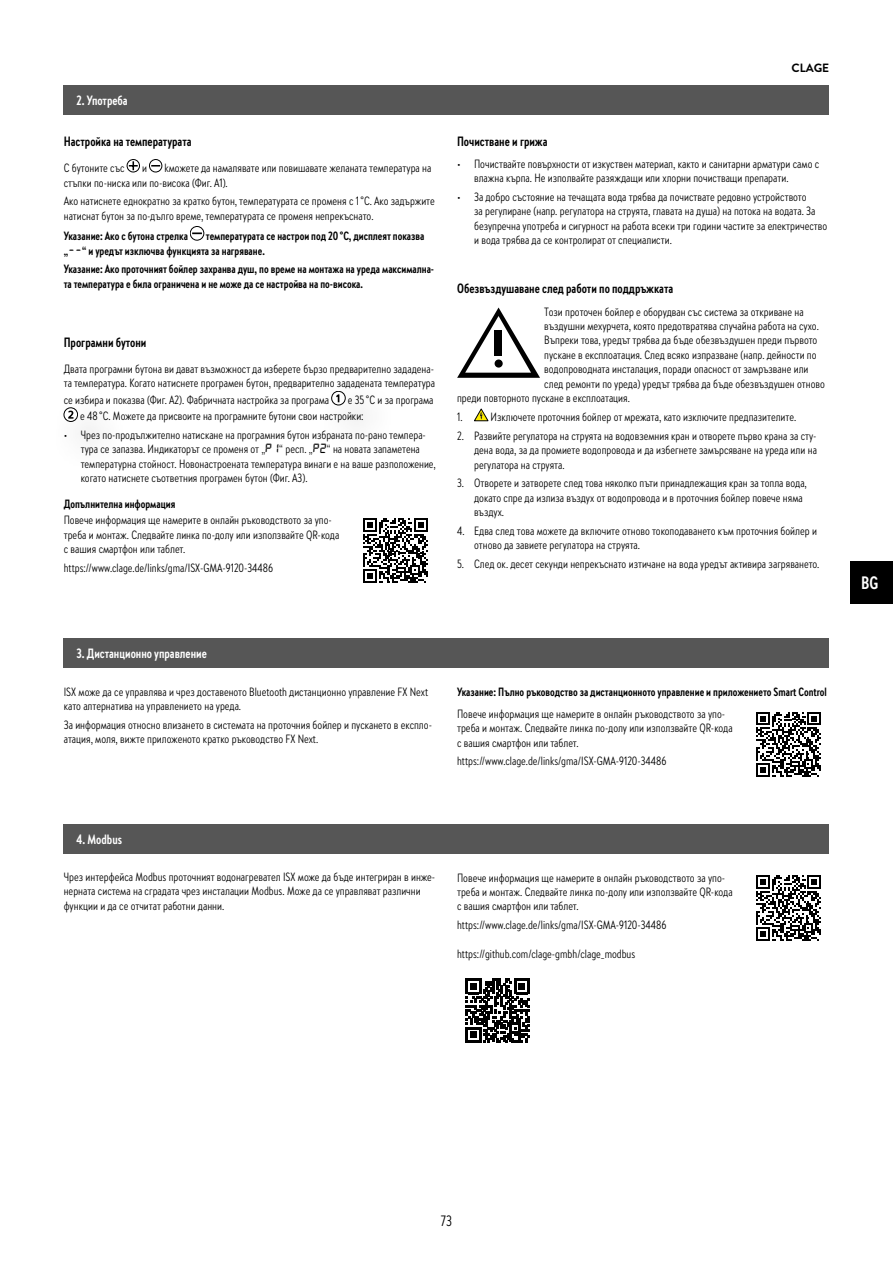
<style>
.page{position:relative;width:893px;height:1263px;background:#fff}
.page>*{position:absolute;margin:0;border:0;box-sizing:border-box;transform-origin:0 0}
.t1{font:700 18px "Brandon Text Cond";color:#fff}
.t2{font:15px "Brandon Text Cond";color:#000}
.t3{font:700 13.5px "Brandon Text Cond";color:#000}
.t4{font:700 13.5px "Brandon Text Cond";color:#fff}
.t5{font:12px/14.4px "Brandon Text Cond";color:#000}
.t6{font:700 12px/14.4px "Brandon Text Cond";color:#000}
.t7{font:700 12px "Brandon Text";color:#000}
.s1{font-family:"Segment 7 Standard";font-weight:400}
.s2{font-family:"Segment 7 Standard"}
</style>
<div class="page">
<div style="left:850px;top:561px;width:43px;height:43px;background:#000"></div>
<div style="left:64px;top:85px;width:765px;height:30px;background:#565656"></div>
<svg style="left:363px;top:518px;width:65px;height:65px"></svg>
<svg style="left:474px;top:409px;width:14px;height:12px"></svg>
<svg style="left:457px;top:307px;width:83px;height:71px"></svg>
<div style="left:495px;top:329px;width:7px;height:26px;background:#000"></div>
<div style="left:495px;top:359px;width:8px;height:9px;background:#000;border-radius:50%"></div>
<div style="left:64px;top:638px;width:765px;height:30px;background:#565656"></div>
<svg style="left:756px;top:712px;width:65px;height:65px"></svg>
<svg style="left:756px;top:875px;width:65px;height:65px"></svg>
<div style="left:64px;top:824px;width:765px;height:29px;background:#565656"></div>
<svg style="left:466px;top:979px;width:63px;height:63px"></svg>
<svg style="left:331px;top:391px;width:14px;height:14px"></svg>
<div style="left:331px;top:391px;width:14px;height:14px;border:1px solid #000;border-radius:50%"></div>
<svg style="left:336px;top:394px;width:3px;height:8px"></svg>
<svg style="left:64px;top:408px;width:14px;height:14px"></svg>
<div style="left:64px;top:408px;width:14px;height:14px;border:1px solid #000;border-radius:50%"></div>
<svg style="left:68px;top:411px;width:5px;height:8px"></svg>
<div style="left:127px;top:159px;width:13px;height:13px;border:1px solid #000;border-radius:50%"></div>
<svg style="left:129px;top:161px;width:9px;height:9px"></svg>
<div style="left:149px;top:159px;width:13px;height:13px;border:1px solid #000;border-radius:50%"></div>
<svg style="left:151px;top:165px;width:9px;height:2px"></svg>
<svg style="left:190px;top:226px;width:14px;height:14px"></svg>
<div style="left:190px;top:226px;width:14px;height:14px;border:1px solid #000;border-radius:50%"></div>
<svg style="left:192px;top:232px;width:10px;height:2px"></svg>
<p class="t4" style="left:77px;top:92px;width:53px">2. Употреба</p>
<p class="t3" style="left:64px;top:132px;width:129px">Настройка на температурата</p>
<p class="t5" style="left:64px;top:160px;width:62px">С бутоните със</p>
<p class="t5" style="left:142px;top:160px;width:6px">и</p>
<p class="t5" style="left:64px;top:160px;width:369px;text-indent:101px">kможете да намалявате или повишавате желаната температура на стъпки по-ниска или по-висока (Фиг. A1).</p>
<p class="t5" style="left:64px;top:194px;width:373px">Ако натиснете еднократно за кратко бутон, температурата се променя с 1°C. Ако задържите натиснат бутон за по-дълго време, температурата се променя непрекъснато.</p>
<p class="t6" style="left:64px;top:229px;width:126px">Указание: Ако с бутона стрелка</p>
<p class="t6" style="left:64px;top:229px;width:362px;text-indent:142px">температурата се настрои под 20 °C, дисплеят показва „<span class="s1">--</span>“ и уредът изключва функцията за нагряване.</p>
<p class="t6" style="left:64px;top:262px;width:372px">Указание: Ако проточният бойлер захранва душ, по време на монтажа на уреда максимална&shy;та температура е била ограничена и не може да се настройва на по-висока.</p>
<p class="t3" style="left:64px;top:334px;width:84px">Програмни бутони</p>
<p class="t5" style="left:64px;top:361px;width:373px">Двата програмни бутона ви дават възможност да изберете бързо предварително зададена&shy;та температура. Когато натиснете програмен бутон, предварително зададената температура</p>
<p class="t5" style="left:64px;top:392px;width:267px">се избира и показва (Фиг. A2). Фабричната настройка за програма</p>
<p class="t5" style="left:80px;top:391px;width:355px;line-height:16.5px;text-indent:268px">е 35 °C и за програма е 48 °C. Можете да присвоите на програмните бутони свои настройки:</p>
<p class="t5" style="left:81px;top:427px;width:357px;text-indent:-17px">• Чрез по-продължително натискане на програмния бутон избраната по-рано темпера&shy;тура се запазва. Индикаторът се променя от „<span class="s2">P1</span>“ респ. „<span class="s2">P2</span>“ на новата запаметена температурна стойност. Новонастроената температура винаги е на ваше разположение, когато натиснете съответния програмен бутон (Фиг. A3).</p>
<p class="t6" style="left:64px;top:496px;width:113px">Допълнителна информация</p>
<p class="t5" style="left:64px;top:512px;width:277px">Повече информация ще намерите в онлайн ръководството за упо&shy;треба и монтаж. Следвайте линка по-долу или използвайте QR-кода с вашия смартфон или таблет.</p>
<p class="t5" style="left:64px;top:560px;width:211px">https://www.clage.de/links/gma/ISX-GMA-9120-34486</p>
<p class="t3" style="left:457px;top:132px;width:92px">Почистване и грижа</p>
<p class="t7" style="left:791px;top:60px;width:39px">CLAGE</p>
<p class="t5" style="left:474px;top:156px;width:347px;text-indent:-17px">• Почиствайте повърхности от изкуствен материал, както и санитарни арматури само с влажна кърпа. Не изполвайте разяждащи или хлорни почистващи препарати.</p>
<p class="t5" style="left:474px;top:189px;width:355px;text-indent:-17px">• За добро състояние на течащата вода трябва да почиствате редовно устройството<br>за регулиране (напр. регулатора на струята, главата на душа) на потока на водата. За безупречна употреба и сигурност на работа всеки три години частите за електричество и вода трябва да се контролират от специалисти.</p>
<p class="t3" style="left:457px;top:279px;width:218px">Обезвъздушаване след работи по поддръжката</p>
<p class="t5" style="left:544px;top:304px;width:261px">Този проточен бойлер е оборудван със система за откриване на</p>
<p class="t5" style="left:544px;top:318px;width:276px">въздушни мехурчета, която предотвратява случайна работа на сухо.</p>
<p class="t5" style="left:544px;top:333px;width:275px">Въпреки това, уредът трябва да бъде обезвъздушен преди първото</p>
<p class="t5" style="left:544px;top:347px;width:274px">пускане в експлоатация. След всяко изпразване (напр. дейности по</p>
<p class="t5" style="left:544px;top:362px;width:266px">водопроводната инсталация, поради опасност от замръзване или</p>
<p class="t5" style="left:544px;top:376px;width:282px">след ремонти по уреда) уредът трябва да бъде обезвъздушен отново</p>
<p class="t5" style="left:457px;top:390px;width:174px">преди повторното пускане в експлоатация.</p>
<p class="t5" style="left:457px;top:409px;width:341px">1. Изключете проточния бойлер от мрежата, като изключите предпазителите.</p>
<p class="t5" style="left:474px;top:428px;width:344px;text-align:justify;text-indent:-17px">2. Развийте регулатора на струята на водовземния кран и отворете първо крана за сту&shy;дена вода, за да промиете водопровода и да избегнете замърсяване на уреда или на регулатора на струята.</p>
<p class="t5" style="left:474px;top:475px;width:334px;text-indent:-17px">3. Отворете и затворете след това няколко пъти принадлежащия кран за топла вода, докато спре да излиза въздух от водопровода и в проточния бойлер повече няма въздух.</p>
<p class="t5" style="left:474px;top:523px;width:344px;text-indent:-17px">4. Едва след това можете да включите отново токоподаването към проточния бойлер и отново да завиете регулатора на струята.</p>
<p class="t5" style="left:457px;top:556px;width:364px">5. След ок. десет секунди непрекъснато изтичане на вода уредът активира загряването.</p>
<p class="t4" style="left:77px;top:644px;width:132px">3. Дистанционно управление</p>
<p class="t5" style="left:64px;top:684px;width:366px">ISX може да се управлява и чрез доставеното Bluetooth дистанционно управление FX Next</p>
<p class="t6" style="left:457px;top:684px;width:371px">Указание: Пълно ръководство за дистанционното управление и приложението Smart Control</p>
<p class="t5" style="left:64px;top:697px;width:370px;line-height:18.6px">като алтернатива на управлението на уреда.<br>За информация относно влизането в системата на проточния бойлер и пускането в експло-</p>
<p class="t5" style="left:64px;top:732px;width:256px">атация, моля, вижте приложеното кратко ръководство FX Next.</p>
<p class="t5" style="left:457px;top:706px;width:277px">Повече информация ще намерите в онлайн ръководството за упо&shy;треба и монтаж. Следвайте линка по-долу или използвайте QR-кода с вашия смартфон или таблет.</p>
<p class="t5" style="left:457px;top:753px;width:211px">https://www.clage.de/links/gma/ISX-GMA-9120-34486</p>
<p class="t4" style="left:77px;top:830px;width:47px">4. Modbus</p>
<p class="t5" style="left:64px;top:869px;width:373px">Чрез интерфейса Modbus проточният водонагревател ISX може да бъде интегриран в инже&shy;нерната система на сградата чрез инсталации Modbus. Може да се управляват различни функции и да се отчитат работни данни.</p>
<p class="t5" style="left:457px;top:870px;width:277px">Повече информация ще намерите в онлайн ръководството за упо&shy;треба и монтаж. Следвайте линка по-долу или използвайте QR-кода с вашия смартфон или таблет.</p>
<p class="t5" style="left:457px;top:917px;width:211px">https://www.clage.de/links/gma/ISX-GMA-9120-34486</p>
<p class="t5" style="left:457px;top:946px;width:180px">https://github.com/clage-gmbh/clage_modbus</p>
<h1 class="t1" style="left:861px;top:570px;width:19px">BG</h1>
<p class="t2" style="left:441px;top:1210px;width:13px">73</p>
</div>
